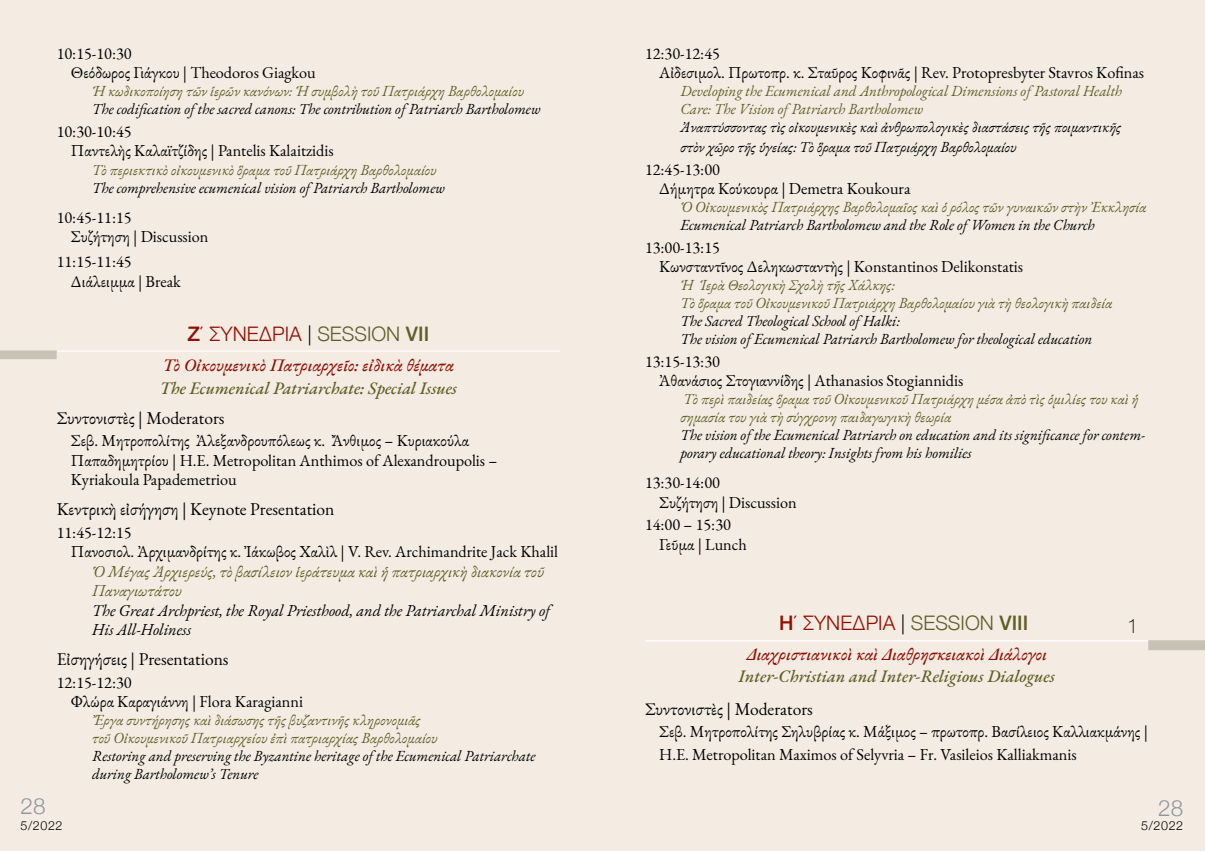
<style>
.page{position:relative;width:1205px;height:851px;background:#fff}
.page>*{position:absolute;margin:0;border:0;box-sizing:border-box;transform-origin:0 0}
.t1{font:300 22.5px "Helvetica Neue";color:#90979c}
.t2{font:300 20px "Helvetica Neue";color:#921003}
.t3{font:100 20px "Helvetica Neue";color:#000}
.t4{font:17.5px "EB Garamond";color:#000}
.t5{font:italic 500 17.5px "EB Garamond";color:#635d26}
.t6{font:italic 500 17.5px "EB Garamond";color:#921003}
.t7{font:16.25px/19.5px "EB Garamond";color:#000}
.t8{font:italic 16.25px/19.5px "EB Garamond";color:#000}
.t9{font:italic 16.25px/19.5px "EB Garamond";color:#635d26}
.t10{font:italic 15px/18px "EB Garamond";color:#000}
.t11{font:italic 15px/18px "EB Garamond";color:#635d26}
.t12{font:300 12.5px "Helvetica Neue";letter-spacing:.05em;color:#000}
.s1{font-weight:500}
.s2{color:#000}
.s3{color:#635d26}
.s4{font-weight:500;color:#635d26}
</style>
<div class="page">
<div style="left:0;top:0;width:602px;height:850px;background:#f4ece3"></div>
<div style="left:602px;top:0;width:603px;height:850px;background:#f4ece3"></div>
<hr style="left:57px;top:350px;width:503px;height:1px;background:#fff">
<div style="left:0;top:350px;width:57px;height:9px;background:#c8c2b5"></div>
<hr style="left:645px;top:640px;width:503px;height:1px;background:#fff">
<div style="left:1148px;top:640px;width:57px;height:10px;background:#c8c2b5"></div>
<h1 class="t1" style="left:21px;top:787px;width:27px">28</h1>
<p class="t7" style="left:71px;top:44px;width:246px;text-indent:-14px">10:15-10:30<br>Θεόδωρος Γιάγκου | Theodoros Giagkou</p>
<p class="t11" style="left:92px;top:83px;width:433px">Ἡ κωδικοποίηση τῶν ἱερῶν κανόνων: Ἡ συμβολὴ τοῦ Πατριάρχη Βαρθολομαίου</p>
<p class="t10" style="left:92px;top:101px;width:450px">Τhe codification of the sacred canons: Τhe contribution of Patriarch Bartholomew</p>
<p class="t7" style="left:71px;top:122px;width:264px;text-indent:-14px">10:30-10:45<br>Παντελὴς Καλαϊτζίδης | Pantelis Kalaitzidis</p>
<p class="t11" style="left:92px;top:161px;width:346px">Τὸ περιεκτικὸ οἰκουμενικὸ ὅραμα τοῦ Πατριάρχη Βαρθολομαίου</p>
<p class="t10" style="left:92px;top:179px;width:354px">The comprehensive ecumenical vision of Patriarch Bartholomew</p>
<p class="t7" style="left:71px;top:207px;width:139px;text-indent:-14px">10:45-11:15<br>Συζήτηση | Discussion</p>
<p class="t7" style="left:71px;top:252px;width:112px;text-indent:-14px">11:15-11:45<br>Διάλειμμα | Break</p>
<p class="t2" style="left:187px;top:318px;width:243px"><span class="s1">Z</span>΄ ΣΥΝΕΔΡΙΑ <span class="s2">|</span> <span class="s3">SESSION</span> <span class="s4">VII</span></p>
<p class="t6" style="left:163px;top:353px;width:293px">Tὸ Οἰκουμενικὸ Πατριαρχεῖο: εἰδικὰ θέματα</p>
<p class="t5" style="left:160px;top:376px;width:299px">The Ecumenical Patriarchate: Special Issues</p>
<p class="t4" style="left:57px;top:406px;width:169px">Συντονιστὲς | Moderators</p>
<p class="t7" style="left:71px;top:431px;width:428px">Σεβ. Μητροπολίτης Ἀλεξανδρουπόλεως κ. Ἄνθιμος – Κυριακούλα<br>Παπαδημητρίου | H.E. Metropolitan Anthimos of Alexandroupolis –<br>Kyriakoula Papademetriou</p>
<p class="t4" style="left:57px;top:498px;width:279px">Κεντρικὴ εἰσήγηση | Keynote Presentation</p>
<p class="t7" style="left:71px;top:522px;width:489px;text-indent:-14px">11:45-12:15<br>Πανοσιολ. Ἀρχιμανδρίτης κ. Ἰάκωβος Χαλὶλ | V. Rev. Archimandrite Jack Khalil</p>
<p class="t9" style="left:92px;top:561px;width:453px">Ὁ Μέγας Ἀρχιερεύς, τὸ βασίλειον ἱεράτευμα καὶ ἡ πατριαρχικὴ διακονία τοῦ<br>Παναγιωτάτου</p>
<p class="t8" style="left:92px;top:600px;width:460px">The Great Archpriest, the Royal Priesthood, and the Patriarchal Ministry of<br>His All-Holiness</p>
<p class="t4" style="left:57px;top:648px;width:173px">Εἰσηγήσεις | Presentations</p>
<p class="t7" style="left:71px;top:672px;width:234px;text-indent:-14px">12:15-12:30<br>Φλώρα Καραγιάννη | Flora Karagianni</p>
<p class="t11" style="left:92px;top:711px;width:347px">Ἔργα συντήρησης καὶ διάσωσης τῆς βυζαντινῆς κληρονομιᾶς τοῦ Οἰκουμενικοῦ Πατριαρχείου ἐπὶ πατριαρχίας Βαρθολομαίου</p>
<p class="t10" style="left:92px;top:747px;width:445px">Restoring and preserving the Byzantine heritage of the Ecumenical Patriarchate during Bartholomew’s Tenure</p>
<p class="t12" style="left:21px;top:815px;width:44px">5/2022</p>
<p class="t7" style="left:659px;top:44px;width:486px;text-indent:-14px">12:30-12:45<br>Αἰδεσιμολ. Πρωτοπρ. κ. Σταῦρος Κοφινᾶς | Rev. Protopresbyter Stavros Kofinas</p>
<p class="t11" style="left:680px;top:83px;width:443px">Developing the Ecumenical and Anthropological Dimensions of Pastoral Health<br>Care: Τhe Vision of Patriarch Bartholomew</p>
<p class="t10" style="left:680px;top:118px;width:442px;line-height:19.5px">Ἀναπτύσσοντας τὶς οἰκουμενικὲς καὶ ἀνθρωπολογικὲς διαστάσεις τῆς ποιμαντικῆς στὸν χῶρο τῆς ὑγείας: Τὸ ὅραμα τοῦ Πατριάρχη Βαρθολομαίου</p>
<p class="t7" style="left:659px;top:159px;width:253px;text-indent:-14px">12:45-13:00<br>Δήμητρα Κούκουρα | Demetra Koukoura</p>
<p class="t11" style="left:680px;top:198px;width:467px">Ὁ Οἰκουμενικὸς Πατριάρχης Βαρθολομαῖος καὶ ὁ ρόλος τῶν γυναικῶν στὴν Ἐκκλησία</p>
<p class="t10" style="left:680px;top:216px;width:416px">Ecumenical Patriarch Bartholomew and the Role of Women in the Church</p>
<p class="t7" style="left:659px;top:237px;width:365px;text-indent:-14px">13:00-13:15<br>Κωνσταντῖνος Δεληκωσταντὴς | Konstantinos Delikonstatis</p>
<p class="t11" style="left:680px;top:276px;width:433px">Ἡ Ἱερὰ Θεολογικὴ Σχολὴ τῆς Χάλκης:<br>Τὸ ὅραμα τοῦ Οἰκουμενικοῦ Πατριάρχη Βαρθολομαίου γιὰ τὴ θεολογικὴ παιδεία</p>
<p class="t10" style="left:680px;top:312px;width:413px">Τhe Sacred Theological School of Halki:<br>The vision of Ecumenical Patriarch Bartholomew for theological education</p>
<p class="t7" style="left:659px;top:351px;width:306px;text-indent:-14px">13:15-13:30<br>Ἀθανάσιος Στογιαννίδης | Athanasios Stogiannidis</p>
<p class="t11" style="left:680px;top:390px;width:460px">Τὸ περὶ παιδείας ὅραμα τοῦ Οἰκουμενικοῦ Πατριάρχη μέσα ἀπὸ τὶς ὁμιλίες του καὶ ἡ σημασία του γιὰ τὴ σύγχρονη παιδαγωγικὴ θεωρία</p>
<p class="t10" style="left:680px;top:426px;width:466px">The vision of the Ecumenical Patriarch on education and its significance for contem&shy;porary educational theory: Insights from his homilies</p>
<p class="t7" style="left:659px;top:473px;width:139px;text-indent:-14px">13:30-14:00<br>Συζήτηση | Discussion</p>
<p class="t7" style="left:659px;top:515px;width:89px;text-indent:-14px">14:00 – 15:30<br>Γεῦμα | Lunch</p>
<p class="t2" style="left:779px;top:606px;width:251px"><span class="s1">Η</span>΄ ΣΥΝΕΔΡΙΑ <span class="s2">|</span> <span class="s3">SESSION</span> <span class="s4">VIII</span></p>
<p class="t6" style="left:746px;top:642px;width:302px">Διαχριστιανικοὶ καὶ Διαθρησκειακοὶ Διάλογοι</p>
<p class="t5" style="left:738px;top:664px;width:318px">Inter-Christian and Inter-Religious Dialogues</p>
<p class="t4" style="left:645px;top:697px;width:169px">Συντονιστὲς | Moderators</p>
<p class="t7" style="left:659px;top:720px;width:490px;line-height:22.5px">Σεβ. Μητροπολίτης Σηλυβρίας κ. Μάξιμος – πρωτοπρ. Βασίλειος Καλλιακμάνης |<br>H.E. Metropolitan Maximos of Selyvria – Fr. Vasileios Kalliakmanis</p>
<p class="t3" style="left:1127px;top:611px;width:13px">1</p>
<h1 class="t1" style="left:1158px;top:789px;width:27px">28</h1>
<p class="t12" style="left:1141px;top:815px;width:44px">5/2022</p>
</div>
